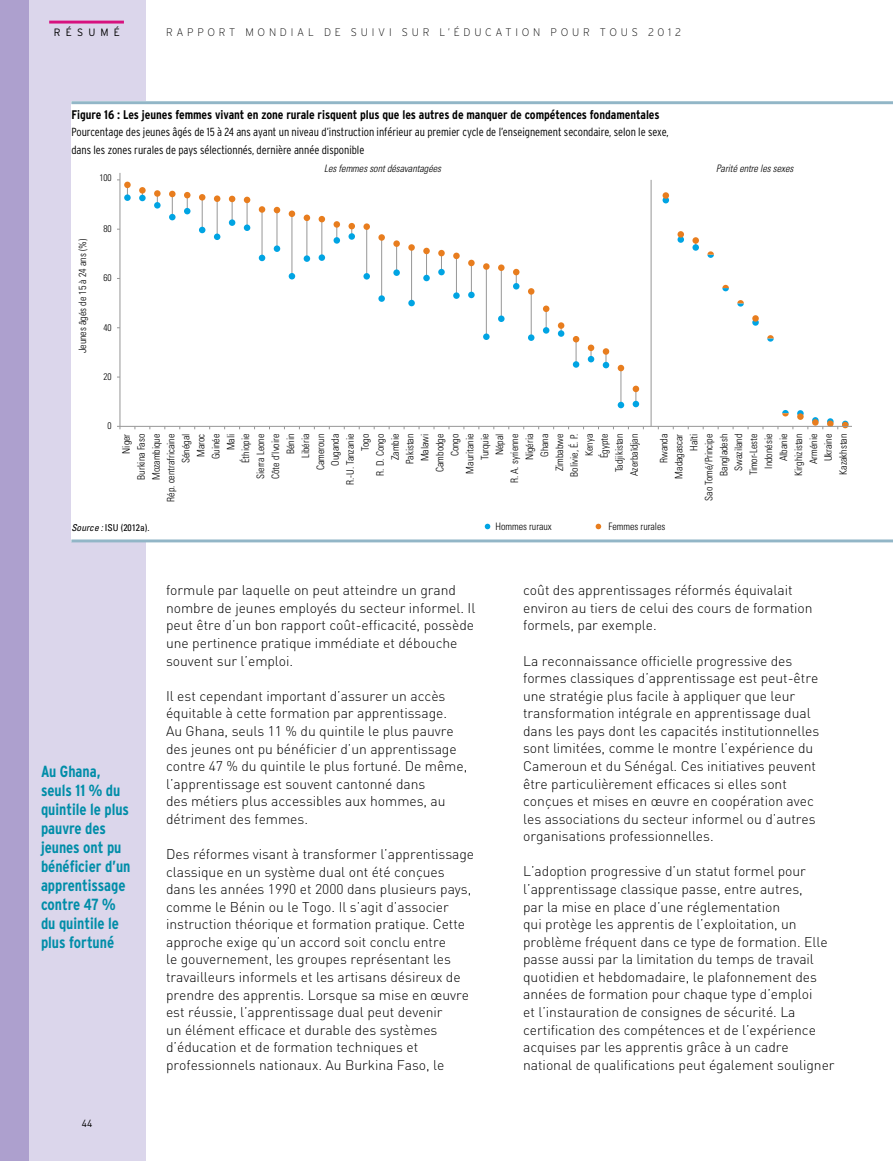
<style>
.page{position:relative;width:893px;height:1163px;background:#fff}
.page>*{position:absolute;margin:0;border:0;box-sizing:border-box;transform-origin:0 0}
.t1{font:700 condensed 16.05px/19px "Interstate Plus";letter-spacing:-.005em;color:#008da8}
.t2{font:300 13.95px/17.5px "DIN";letter-spacing:-.005em;color:#000}
.t3{font:700 condensed 12.45px "Interstate Plus";letter-spacing:-.005em;color:#000}
.t4{font:300 condensed 11.7px/17.5px "Interstate Plus";letter-spacing:-.005em;color:#000}
.t5{font:200 10.95px "Interstate";letter-spacing:.35em;color:#000}
.t6{font:300 10.65px "Interstate";letter-spacing:.5em;color:#000}
.t7{font:300 condensed 10.2px/15px "Univers";letter-spacing:-.005em;color:#000;text-align:right}
.t8{font:italic 300 condensed 10.2px "Univers";letter-spacing:-.005em;color:#000}
.t9{font:10.2px "DIN";color:#000}
.t10{font:condensed 9.45px "Univers";letter-spacing:-.005em;color:#000}
.t11{font:300 condensed 9.45px "Univers";letter-spacing:-.005em;color:#000}
.s1{font-style:italic}
</style>
<div class="page">
<div style="left:0;top:0;width:29px;height:1160px;background:#ada0ce"></div>
<div style="left:29px;top:0;width:116px;height:1160px;background:#dbd6eb"></div>
<hr style="left:49px;top:21px;width:75px;height:3px;background:#d7117e">
<div style="left:71px;top:102px;width:110px;height:440px;background:#fff"></div>
<hr style="left:71px;top:539px;width:822px;height:3px;background:#92b6c7">
<hr style="left:119px;top:173px;width:1px;height:253px;background:#979797">
<svg style="left:124px;top:182px;width:728px;height:246px"></svg>
<hr style="left:120px;top:426px;width:732px;height:1px;background:#979797">
<hr style="left:651px;top:180px;width:1px;height:246px;background:#979797">
<svg style="left:596px;top:524px;width:5px;height:5px"></svg>
<svg style="left:485px;top:524px;width:5px;height:5px"></svg>
<svg style="left:707px;top:251px;width:7px;height:7px"></svg>
<svg style="left:722px;top:285px;width:7px;height:6px"></svg>
<svg style="left:737px;top:300px;width:7px;height:7px"></svg>
<svg style="left:767px;top:335px;width:7px;height:7px"></svg>
<svg style="left:782px;top:410px;width:7px;height:6px"></svg>
<hr style="left:71px;top:101px;width:822px;height:3px;background:#92b6c7">
<p class="t6" style="left:54px;top:28px;width:68px">RÉSUMÉ</p>
<p class="t5" style="left:166px;top:28px;width:517px">RAPPORT MONDIAL DE SUIVI SUR L’ÉDUCATION POUR TOUS 2012</p>
<p class="t3" style="left:71px;top:109px;width:590px">Figure 16 : Les jeunes femmes vivant en zone rurale risquent plus que les autres de manquer de compétences fondamentales</p>
<p class="t4" style="left:71px;top:124px;width:599px">Pourcentage des jeunes âgés de 15 à 24 ans ayant un niveau d’instruction inférieur au premier cycle de l’enseignement secondaire, selon le sexe, dans les zones rurales de pays sélectionnés, dernière année disponible</p>
<p class="t11" style="left:99px;top:175px;width:14px">100</p>
<p class="t8" style="left:324px;top:165px;width:118px">Les femmes sont désavantagées</p>
<p class="t8" style="left:716px;top:165px;width:79px">Parité entre les sexes</p>
<p class="t7" style="left:76px;top:353px;width:115px;rotate:-90deg">Jeunes âgés de 15 à 24 ans (%)</p>
<p class="t11" style="left:103px;top:225px;width:10px">80</p>
<p class="t11" style="left:103px;top:274px;width:10px">60</p>
<p class="t11" style="left:103px;top:324px;width:10px">40</p>
<p class="t11" style="left:103px;top:373px;width:10px">20</p>
<p class="t11" style="left:108px;top:422px;width:6px">0</p>
<p class="t7" style="left:120px;top:502px;width:69px;rotate:-90deg">Niger<br>Burkina Faso<br>Mozambique<br>Rép. centrafricaine<br>Sénégal<br>Maroc<br>Guinée<br>Mali<br>Éthiopie<br>Sierra Leone<br>Côte d’Ivoire<br>Bénin<br>Libéria<br>Cameroun<br>Ouganda<br>R.-U. Tanzanie<br>Togo<br>R. D. Congo<br>Zambie<br>Pakistan<br>Malawi<br>Cambodge<br>Congo<br>Mauritanie<br>Turquie<br>Népal<br>R. A. syrienne<br>Nigéria<br>Ghana<br>Zimbabwe<br>Bolivie, É. P.<br>Kenya<br>Égypte<br>Tadjikistan<br>Azerbaïdjan</p>
<p class="t7" style="left:657px;top:501px;width:69px;rotate:-90deg">Rwanda<br>Madagascar<br>Haïti<br>Sao Tomé/Principe<br>Bangladesh<br>Swaziland<br>Timor-Leste<br>Indonésie<br>Albanie<br>Kirghizistan<br>Arménie<br>Ukraine<br>Kazakhstan</p>
<p class="t10" style="left:71px;top:524px;width:80px"><span class="s1">Source :</span> ISU (2012a).</p>
<p class="t1" style="left:41px;top:763px;width:91px">Au Ghana, seuls 11 % du quintile le plus pauvre des jeunes ont pu bénéficier d’un apprentissage contre 47 % du quintile le plus fortuné</p>
<p class="t9" style="left:82px;top:1120px;width:12px">44</p>
<p class="t2" style="left:166px;top:583px;width:311px">formule par laquelle on peut atteindre un grand nombre de jeunes employés du secteur informel. Il peut être d’un bon rapport coût-efficacité, possède une pertinence pratique immédiate et débouche souvent sur l’emploi.</p>
<p class="t2" style="left:166px;top:689px;width:303px">Il est cependant important d’assurer un accès équitable à cette formation par apprentissage.<br>Au Ghana, seuls 11 % du quintile le plus pauvre des jeunes ont pu bénéficier d’un apprentissage contre 47 % du quintile le plus fortuné. De même, l’apprentissage est souvent cantonné dans<br>des métiers plus accessibles aux hommes, au détriment des femmes.</p>
<p class="t2" style="left:166px;top:847px;width:310px">Des réformes visant à transformer l’apprentissage classique en un système dual ont été conçues dans les années 1990 et 2000 dans plusieurs pays, comme le Bénin ou le Togo. Il s’agit d’associer instruction théorique et formation pratique. Cette approche exige qu’un accord soit conclu entre<br>le gouvernement, les groupes représentant les travailleurs informels et les artisans désireux de prendre des apprentis. Lorsque sa mise en œuvre est réussie, l’apprentissage dual peut devenir<br>un élément efficace et durable des systèmes d’éducation et de formation techniques et professionnels nationaux. Au Burkina Faso, le</p>
<p class="t7" style="left:495px;top:519px;width:58px">Hommes ruraux</p>
<p class="t7" style="left:609px;top:519px;width:58px">Femmes rurales</p>
<p class="t2" style="left:523px;top:583px;width:291px">coût des apprentissages réformés équivalait environ au tiers de celui des cours de formation formels, par exemple.</p>
<p class="t2" style="left:523px;top:653px;width:298px">La reconnaissance officielle progressive des formes classiques d’apprentissage est peut-être une stratégie plus facile à appliquer que leur transformation intégrale en apprentissage dual dans les pays dont les capacités institutionnelles sont limitées, comme le montre l’expérience du Cameroun et du Sénégal. Ces initiatives peuvent être particulièrement efficaces si elles sont conçues et mises en œuvre en coopération avec les associations du secteur informel ou d’autres organisations professionnelles.</p>
<p class="t2" style="left:523px;top:864px;width:313px">L’adoption progressive d’un statut formel pour l’apprentissage classique passe, entre autres,<br>par la mise en place d’une réglementation<br>qui protège les apprentis de l’exploitation, un problème fréquent dans ce type de formation. Elle passe aussi par la limitation du temps de travail quotidien et hebdomadaire, le plafonnement des années de formation pour chaque type d’emploi<br>et l’instauration de consignes de sécurité. La certification des compétences et de l’expérience acquises par les apprentis grâce à un cadre national de qualifications peut également souligner</p>
</div>
